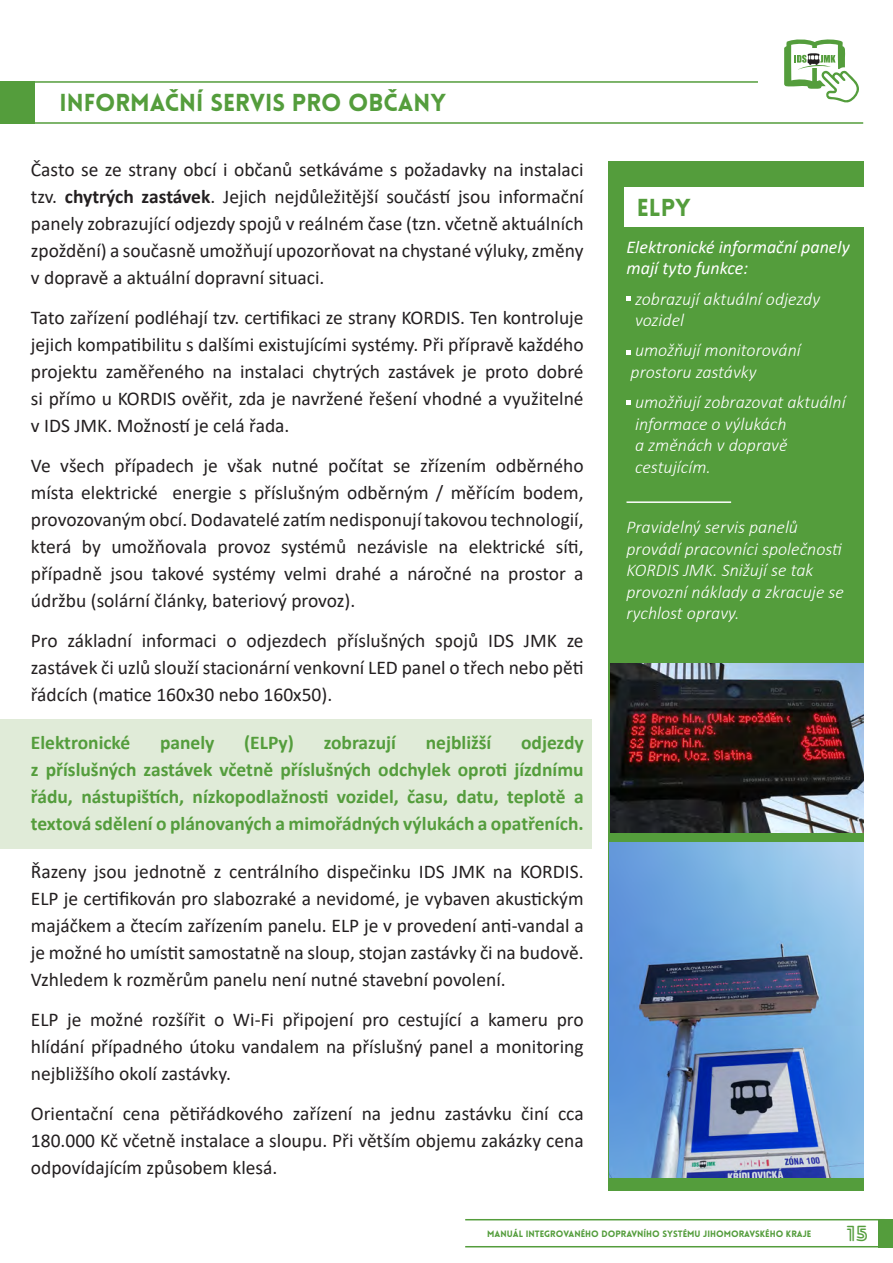
<style>
.page{position:relative;width:893px;height:1263px;background:#fff}
.page>*{position:absolute;margin:0;border:0;box-sizing:border-box;transform-origin:0 0}
.t1{font:900 24px "Lovelo";color:#549d3c}
.t2{font:700 21px "Lovelo Line";color:#549d3c}
.t3{font:19.5px/27px "Calibri";color:#231f20;text-align:justify}
.t4{font:700 19.5px/27px "Calibri";color:#549d3c;text-align:justify}
.t5{font:italic 300 18px/21.6px "Calibri";color:#fff}
.t6{font:italic 18px/21.6px "Calibri";color:#fff}
.t7{font:900 9px "Lovelo";color:#549d3c}
.s1{font-weight:700}
</style>
<div class="page">
<hr style="left:30px;top:122px;width:833px;height:2px;background:#549d3c">
<hr style="left:30px;top:81px;width:728px;height:2px;background:#549d3c">
<div style="left:0;top:81px;width:34px;height:43px;background:#549d3c"></div>
<svg style="left:784px;top:39px;width:75px;height:64px"></svg>
<hr style="left:465px;top:1246px;width:419px;height:1px;background:#549d3c">
<hr style="left:465px;top:1219px;width:419px;height:1px;background:#549d3c">
<div style="left:878px;top:1219px;width:15px;height:28px;background:#549d3c"></div>
<div style="left:608px;top:162px;width:255px;height:1029px;background:#549d3c"></div>
<div style="left:624px;top:187px;width:239px;height:40px;background:#fff"></div>
<svg style="left:626px;top:297px;width:5px;height:4px"></svg>
<svg style="left:626px;top:350px;width:5px;height:4px"></svg>
<svg style="left:626px;top:401px;width:5px;height:4px"></svg>
<hr style="left:626px;top:501px;width:105px;height:2px;background:#fff">
<img style="left:609px;top:843px;width:254px;height:335px">
<img style="left:610px;top:663px;width:253px;height:169px">
<div style="left:0;top:719px;width:591px;height:129px;background:#e0ebd8"></div>
<p class="t1" style="left:60px;top:88px;width:388px">INFORMAČNÍ SERVIS PRO OBČANY</p>
<p class="t3" style="left:31px;top:156px;width:554px">Často se ze strany obcí i občanů setkáváme s požadavky na instalaci tzv. <span class="s1">chytrých zastávek</span>. Jejich nejdůležitější součástí jsou informační panely zobrazující odjezdy spojů v reálném čase (tzn. včetně aktuálních zpoždění) a současně umožňují upozorňovat na chystané výluky, změny v dopravě a aktuální dopravní situaci.</p>
<p class="t3" style="left:31px;top:303px;width:554px">Tato zařízení podléhají tzv. certifikaci ze strany KORDIS. Ten kontroluje jejich kompatibilitu s dalšími existujícími systémy. Při přípravě každého projektu zaměřeného na instalaci chytrých zastávek je proto dobré si přímo u KORDIS ověřit, zda je navržené řešení vhodné a využitelné v IDS JMK. Možností je celá řada.</p>
<p class="t3" style="left:31px;top:451px;width:554px">Ve všech případech je však nutné počítat se zřízením odběrného místa elektrické energie s příslušným odběrným / měřícím bodem, provozovaným obcí. Dodavatelé zatím nedisponují takovou technologií, která by umožňovala provoz systémů nezávisle na elektrické síti, případně jsou takové systémy velmi drahé a náročné na prostor a údržbu (solární články, bateriový provoz).</p>
<p class="t3" style="left:31px;top:626px;width:554px">Pro základní informaci o odjezdech příslušných spojů IDS JMK ze zastávek či uzlů slouží stacionární venkovní LED panel o třech nebo pěti řádcích (matice 160x30 nebo 160x50).</p>
<p class="t4" style="left:31px;top:729px;width:101px">Elektronické</p>
<p class="t4" style="left:160px;top:729px;width:56px">panely</p>
<p class="t4" style="left:244px;top:729px;width:51px">(ELPy)</p>
<p class="t4" style="left:324px;top:729px;width:74px">zobrazují</p>
<p class="t4" style="left:426px;top:729px;width:67px">nejbližší</p>
<p class="t4" style="left:31px;top:729px;width:554px;text-indent:490px">odjezdy z příslušných zastávek včetně příslušných odchylek oproti jízdnímu řádu, nástupištích, nízkopodlažnosti vozidel, času, datu, teplotě a textová sdělení o plánovaných a mimořádných výlukách a opatřeních.</p>
<p class="t3" style="left:31px;top:858px;width:554px">Řazeny jsou jednotně z centrálního dispečinku IDS JMK na KORDIS.<br>ELP je certifikován pro slabozraké a nevidomé, je vybaven akustickým majáčkem a čtecím zařízením panelu. ELP je v provedení anti-vandal a je možné ho umístit samostatně na sloup, stojan zastávky či na budově.<br>Vzhledem k rozměrům panelu není nutné stavební povolení.</p>
<p class="t3" style="left:31px;top:1005px;width:554px">ELP je možné rozšířit o Wi-Fi připojení pro cestující a kameru pro hlídání případného útoku vandalem na příslušný panel a monitoring nejbližšího okolí zastávky.</p>
<p class="t3" style="left:31px;top:1099px;width:554px">Orientační cena pětiřádkového zařízení na jednu zastávku činí cca 180.000 Kč včetně instalace a sloupu. Při větším objemu zakázky cena odpovídajícím způsobem klesá.</p>
<p class="t1" style="left:637px;top:192px;width:55px">ELPY</p>
<p class="t6" style="left:626px;top:235px;width:225px">Elektronické informační panely mají tyto funkce:</p>
<p class="t5" style="left:635px;top:288px;width:187px">zobrazují aktuální odjezdy vozidel</p>
<p class="t5" style="left:631px;top:339px;width:172px">umožňují monitorování prostoru zastávky</p>
<p class="t5" style="left:635px;top:391px;width:212px">umožňují zobrazovat aktuální informace o výlukách<br>a změnách v dopravě cestujícím.</p>
<p class="t5" style="left:626px;top:516px;width:219px">Pravidelný servis panelů provádí pracovníci společnosti<br>KORDIS JMK. Snižují se tak provozní náklady a zkracuje se rychlost opravy.</p>
<p class="t7" style="left:487px;top:1228px;width:326px">MANUÁL INTEGROVANÉHO DOPRAVNÍHO SYSTÉMU JIHOMORAVSKÉHO KRAJE</p>
<p class="t2" style="left:847px;top:1221px;width:23px">15</p>
</div>
